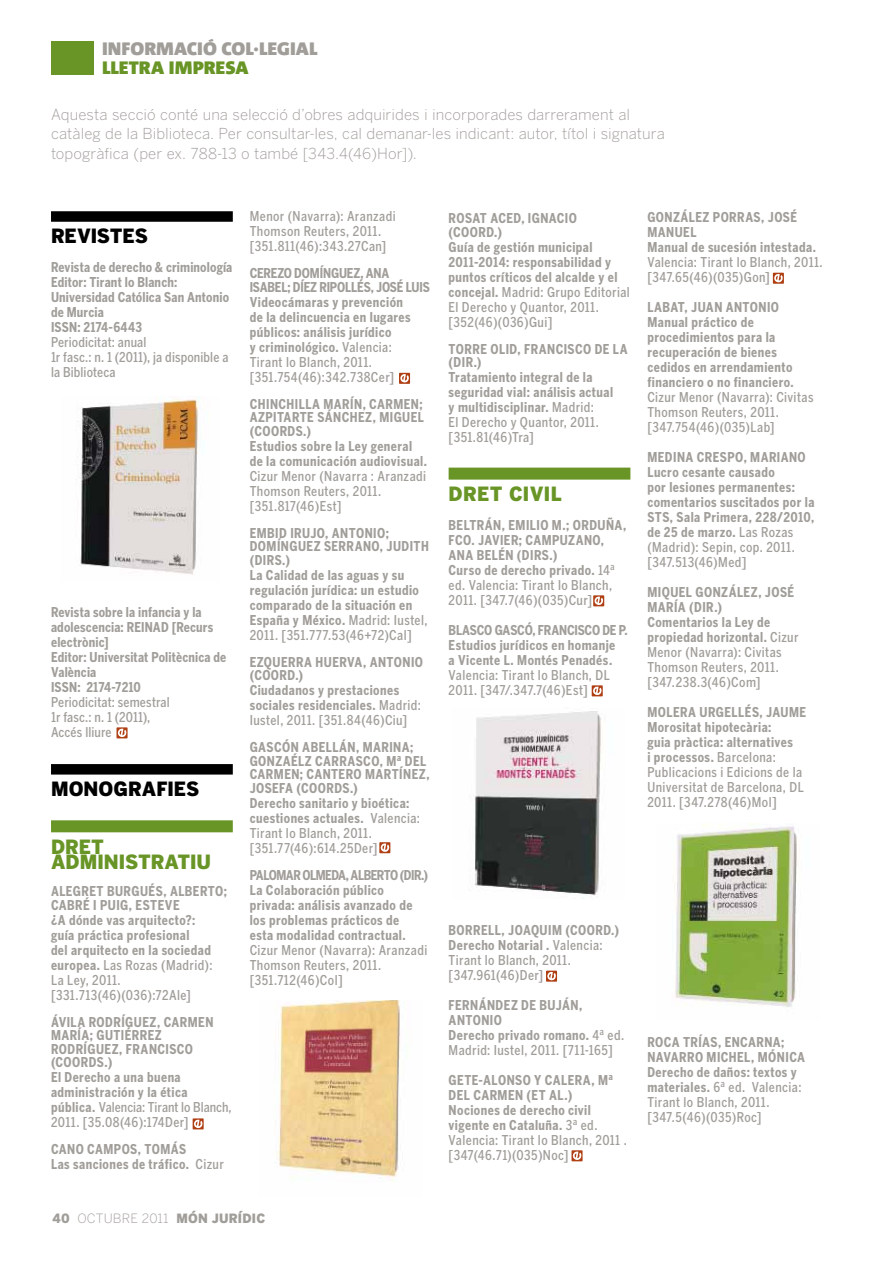
<style>
.page{position:relative;width:893px;height:1263px;background:#fff}
.page>*{position:absolute;margin:0;border:0;box-sizing:border-box;transform-origin:0 0}
.t1{font:900 19.5px/15px "Benton Gothic";letter-spacing:.005em;color:#689526}
.t2{font:900 19.5px "Benton Gothic";color:#000}
.t3{font:900 18px "Corpid";color:#a19e9a}
.t4{font:900 18px "Corpid";color:#689526}
.t5{font:300 15px/19.5px "Benton Gothic";letter-spacing:.005em;color:#a19e9a}
.t6{font:700 condensed 13.5px/15px "Benton Gothic";letter-spacing:.03em;color:#a19e9a}
.t7{font:500 condensed 13.5px/15px "Benton Gothic";letter-spacing:.025em;color:#a19e9a}
.t8{font:700 condensed 13.5px/15px "Benton Gothic";letter-spacing:.01em;color:#a19e9a}
.t9{font:500 condensed 13.5px/15px "Benton Gothic";letter-spacing:.005em;color:#a19e9a}
.t10{font:700 condensed 13.5px/13.5px "Benton Gothic";letter-spacing:-.01em;color:#a19e9a}
.t11{font:900 12.75px "Benton Gothic";letter-spacing:.02em;color:#a19e9a}
.s1{font-weight:500}
.s2{font-weight:700}
.s3{font-weight:300}
</style>
<div class="page">
<div style="left:51px;top:41px;width:43px;height:33px;background:#689526"></div>
<div style="left:51px;top:211px;width:182px;height:11px;background:#000"></div>
<div style="left:51px;top:764px;width:182px;height:10px;background:#000"></div>
<div style="left:51px;top:820px;width:182px;height:12px;background:#689526"></div>
<div style="left:449px;top:468px;width:181px;height:12px;background:#689526"></div>
<img style="left:276px;top:1000px;width:125px;height:182px">
<img style="left:474px;top:711px;width:128px;height:186px">
<img style="left:674px;top:824px;width:125px;height:183px">
<img style="left:79px;top:399px;width:120px;height:176px">
<svg style="left:193px;top:1118px;width:11px;height:11px"></svg>
<svg style="left:194px;top:1119px;width:8px;height:9px"></svg>
<svg style="left:399px;top:373px;width:11px;height:11px"></svg>
<svg style="left:400px;top:374px;width:9px;height:9px"></svg>
<svg style="left:117px;top:727px;width:11px;height:11px"></svg>
<svg style="left:118px;top:728px;width:8px;height:9px"></svg>
<svg style="left:593px;top:595px;width:11px;height:11px"></svg>
<svg style="left:594px;top:596px;width:9px;height:9px"></svg>
<svg style="left:592px;top:685px;width:11px;height:11px"></svg>
<svg style="left:593px;top:686px;width:9px;height:9px"></svg>
<svg style="left:546px;top:971px;width:11px;height:11px"></svg>
<svg style="left:547px;top:972px;width:9px;height:8px"></svg>
<svg style="left:379px;top:842px;width:11px;height:11px"></svg>
<svg style="left:381px;top:843px;width:8px;height:9px"></svg>
<svg style="left:571px;top:1150px;width:12px;height:11px"></svg>
<svg style="left:573px;top:1151px;width:8px;height:9px"></svg>
<svg style="left:773px;top:273px;width:11px;height:11px"></svg>
<svg style="left:774px;top:274px;width:9px;height:8px"></svg>
<h2 class="t3" style="left:102px;top:37px;width:217px">INFORMACIÓ COL·LEGIAL</h2>
<h2 class="t4" style="left:102px;top:56px;width:148px">LLETRA IMPRESA</h2>
<p class="t5" style="left:51px;top:105px;width:615px">Aquesta secció conté una selecció d’obres adquirides i incorporades darrerament al catàleg de la Biblioteca. Per consultar-les, cal demanar-les indicant: autor, títol i signatura topogràfica (per ex. 788-13 o també [343.4(46)Hor]).</p>
<h1 class="t2" style="left:51px;top:224px;width:98px">REVISTES</h1>
<p class="t8" style="left:51px;top:260px;width:183px">Revista de derecho &amp; criminología<br>Editor: Tirant lo Blanch:<br>Universidad Católica San Antonio de Murcia<br>ISSN: 2174-6443</p>
<p class="t9" style="left:51px;top:335px;width:179px">Periodicitat: anual<br>1r fasc.: n. 1 (2011), ja disponible a la Biblioteca</p>
<p class="t8" style="left:51px;top:605px;width:177px">Revista sobre la infancia y la adolescencia: REINAD [Recurs electrònic]<br>Editor: Universitat Politècnica de<br>València<br>ISSN: 2174-7210</p>
<p class="t9" style="left:51px;top:695px;width:120px">Periodicitat: semestral<br>1r fasc.: n. 1 (2011),<br>Accés lliure</p>
<h1 class="t2" style="left:51px;top:776px;width:150px">MONOGRAFIES</h1>
<h1 class="t1" style="left:51px;top:838px;width:162px">DRET<br>ADMINISTRATIU</h1>
<p class="t6" style="left:51px;top:884px;width:177px;line-height:13.5px">ALEGRET BURGUÉS, ALBERTO;<br>CABRÉ I PUIG, ESTEVE</p>
<p class="t6" style="left:51px;top:912px;width:163px">¿A dónde vas arquitecto?: guía práctica profesional<br>del arquitecto en la sociedad europea. <span class="s1">Las Rozas (Madrid):<br>La Ley, 2011. [331.713(46)(036):72Ale]</span></p>
<p class="t6" style="left:51px;top:1015px;width:164px;line-height:13.5px">ÁVILA RODRÍGUEZ, CARMEN<br>MARÍA; GUTIÉRREZ<br>RODRÍGUEZ, FRANCISCO (COORDS.)</p>
<p class="t6" style="left:51px;top:1070px;width:182px">El Derecho a una buena administración y la ética pública. <span class="s1">Valencia: Tirant lo Blanch,<br>2011. [35.08(46):174Der]</span></p>
<p class="t6" style="left:51px;top:1142px;width:174px">CANO CAMPOS, TOMÁS<br>Las sanciones de tráfico. <span class="s1">Cizur</span></p>
<p class="t7" style="left:250px;top:209px;width:147px">Menor (Navarra): Aranzadi<br>Thomson Reuters, 2011. [351.811(46):343.27Can]</p>
<p class="t10" style="left:250px;top:266px;width:182px">CEREZO DOMÍNGUEZ, ANA<br>ISABEL; DÍEZ RIPOLLÉS, JOSÉ LUIS</p>
<p class="t6" style="left:250px;top:294px;width:163px">Videocámaras y prevención de la delincuencia en lugares públicos: análisis jurídico<br>y criminológico. <span class="s1">Valencia:<br>Tirant lo Blanch, 2011. [351.754(46):342.738Cer]</span></p>
<p class="t6" style="left:250px;top:397px;width:176px;line-height:13.5px;text-align:justify">CHINCHILLA MARÍN, CARMEN; AZPITARTE SÁNCHEZ, MIGUEL (COORDS.)</p>
<p class="t6" style="left:250px;top:438px;width:179px">Estudios sobre la Ley general de la comunicación audiovisual.</p>
<p class="t7" style="left:250px;top:468px;width:178px">Cizur Menor (Navarra : Aranzadi<br>Thomson Reuters, 2011. [351.817(46)Est]</p>
<p class="t6" style="left:250px;top:526px;width:181px;line-height:13.5px">EMBID IRUJO, ANTONIO;<br>DOMÍNGUEZ SERRANO, JUDITH (DIRS.)</p>
<p class="t6" style="left:250px;top:567px;width:179px">La Calidad de las aguas y su regulación jurídica: un estudio comparado de la situación en<br>España y México. <span class="s1">Madrid: Iustel,<br>2011. [351.777.53(46+72)Cal]</span></p>
<p class="t6" style="left:250px;top:655px;width:175px;line-height:13.5px">EZQUERRA HUERVA, ANTONIO (COORD.)</p>
<p class="t6" style="left:250px;top:682px;width:173px">Ciudadanos y prestaciones sociales residenciales. <span class="s1">Madrid:<br>Iustel, 2011. [351.84(46)Ciu]</span></p>
<p class="t6" style="left:250px;top:740px;width:181px;line-height:13.5px">GASCÓN ABELLÁN, MARINA;<br>GONZAÉLZ CARRASCO, Mª DEL<br>CARMEN; CANTERO MARTÍNEZ,<br>JOSEFA (COORDS.)</p>
<p class="t7" style="left:250px;top:795px;width:172px"><span class="s2">Derecho sanitario y bioética: cuestiones actuales.</span> Valencia:<br>Tirant lo Blanch, 2011. [351.77(46):614.25Der]</p>
<p class="t6" style="left:250px;top:867px;width:180px">PALOMAR OLMEDA, ALBERTO (DIR.)<br>La Colaboración público privada: análisis avanzado de los problemas prácticos de<br>esta modalidad contractual.</p>
<p class="t7" style="left:250px;top:942px;width:179px">Cizur Menor (Navarra): Aranzadi<br>Thomson Reuters, 2011. [351.712(46)Col]</p>
<p class="t11" style="left:53px;top:1210px;width:214px">40 <span class="s3">OCTUBRE 2011</span> MÓN JURÍDIC</p>
<p class="t6" style="left:449px;top:211px;width:130px;line-height:13.5px">ROSAT ACED, IGNACIO (COORD.)</p>
<p class="t6" style="left:449px;top:239px;width:183px">Guía de gestión municipal<br>2011-2014: responsabilidad y puntos críticos del alcalde y el concejal. <span class="s1">Madrid: Grupo Editorial<br>El Derecho y Quantor, 2011. [352(46)(036)Gui]</span></p>
<p class="t6" style="left:449px;top:342px;width:181px;line-height:13.5px">TORRE OLID, FRANCISCO DE LA (DIR.)</p>
<p class="t6" style="left:449px;top:370px;width:166px">Tratamiento integral de la seguridad vial: análisis actual y multidisciplinar. <span class="s1">Madrid:<br>El Derecho y Quantor, 2011. [351.81(46)Tra]</span></p>
<h1 class="t1" style="left:449px;top:486px;width:115px">DRET CIVIL</h1>
<p class="t6" style="left:449px;top:517px;width:179px">BELTRÁN, EMILIO M.; ORDUÑA,<br>FCO. JAVIER; CAMPUZANO,<br>ANA BELÉN (DIRS.)<br>Curso de derecho privado. <span class="s1">14ª ed. Valencia: Tirant lo Blanch,<br>2011. [347.7(46)(035)Cur]</span></p>
<p class="t6" style="left:449px;top:622px;width:181px">BLASCO GASCÓ, FRANCISCO DE P.<br>Estudios jurídicos en homanje<br>a Vicente L. Montés Penadés.</p>
<p class="t7" style="left:449px;top:667px;width:163px">Valencia: Tirant lo Blanch, DL<br>2011. [347/.347.7(46)Est]</p>
<p class="t6" style="left:647px;top:209px;width:170px">GONZÁLEZ PORRAS, JOSÉ<br>MANUEL<br>Manual de sucesión intestada.</p>
<p class="t7" style="left:647px;top:254px;width:177px">Valencia: Tirant lo Blanch, 2011. [347.65(46)(035)Gon]</p>
<p class="t6" style="left:647px;top:299px;width:148px">LABAT, JUAN ANTONIO<br>Manual práctico de procedimientos para la recuperación de bienes cedidos en arrendamiento financiero o no financiero.</p>
<p class="t7" style="left:647px;top:389px;width:168px">Cizur Menor (Navarra): Civitas<br>Thomson Reuters, 2011. [347.754(46)(035)Lab]</p>
<p class="t6" style="left:647px;top:449px;width:169px">MEDINA CRESPO, MARIANO<br>Lucro cesante causado<br>por lesiones permanentes: comentarios suscitados por la<br>STS, Sala Primera, 228/2010, de 25 de marzo. <span class="s1">Las Rozas (Madrid): Sepin, cop. 2011. [347.513(46)Med]</span></p>
<p class="t6" style="left:647px;top:584px;width:153px">MIQUEL GONZÁLEZ, JOSÉ<br>MARÍA (DIR.)<br>Comentarios la Ley de propiedad horizontal. <span class="s1">Cizur<br>Menor (Navarra): Civitas<br>Thomson Reuters, 2011. [347.238.3(46)Com]</span></p>
<p class="t7" style="left:647px;top:704px;width:160px"><span class="s2">MOLERA URGELLÉS, JAUME<br>Morositat hipotecària:<br>guia pràctica: alternatives<br>i processos.</span> Barcelona:<br>Publicacions i Edicions de la<br>Universitat de Barcelona, DL<br>2011. [347.278(46)Mol]</p>
<p class="t7" style="left:449px;top:922px;width:172px"><span class="s2">BORRELL, JOAQUIM (COORD.)<br>Derecho Notarial .</span> Valencia:<br>Tirant lo Blanch, 2011. [347.961(46)Der]</p>
<p class="t6" style="left:449px;top:997px;width:177px">FERNÁNDEZ DE BUJÁN,<br>ANTONIO<br>Derecho privado romano. <span class="s1">4ª ed.<br>Madrid: Iustel, 2011. [711-165]</span></p>
<p class="t6" style="left:449px;top:1072px;width:180px">GETE-ALONSO Y CALERA, Mª<br>DEL CARMEN (ET AL.)<br>Nociones de derecho civil vigente en Cataluña. <span class="s1">3ª ed.<br>Valencia: Tirant lo Blanch, 2011 . [347(46.71)(035)Noc]</span></p>
<p class="t6" style="left:647px;top:1034px;width:159px">ROCA TRÍAS, ENCARNA;<br>NAVARRO MICHEL, MÓNICA<br>Derecho de daños: textos y materiales. <span class="s1">6ª ed. Valencia:<br>Tirant lo Blanch, 2011. [347.5(46)(035)Roc]</span></p>
</div>
